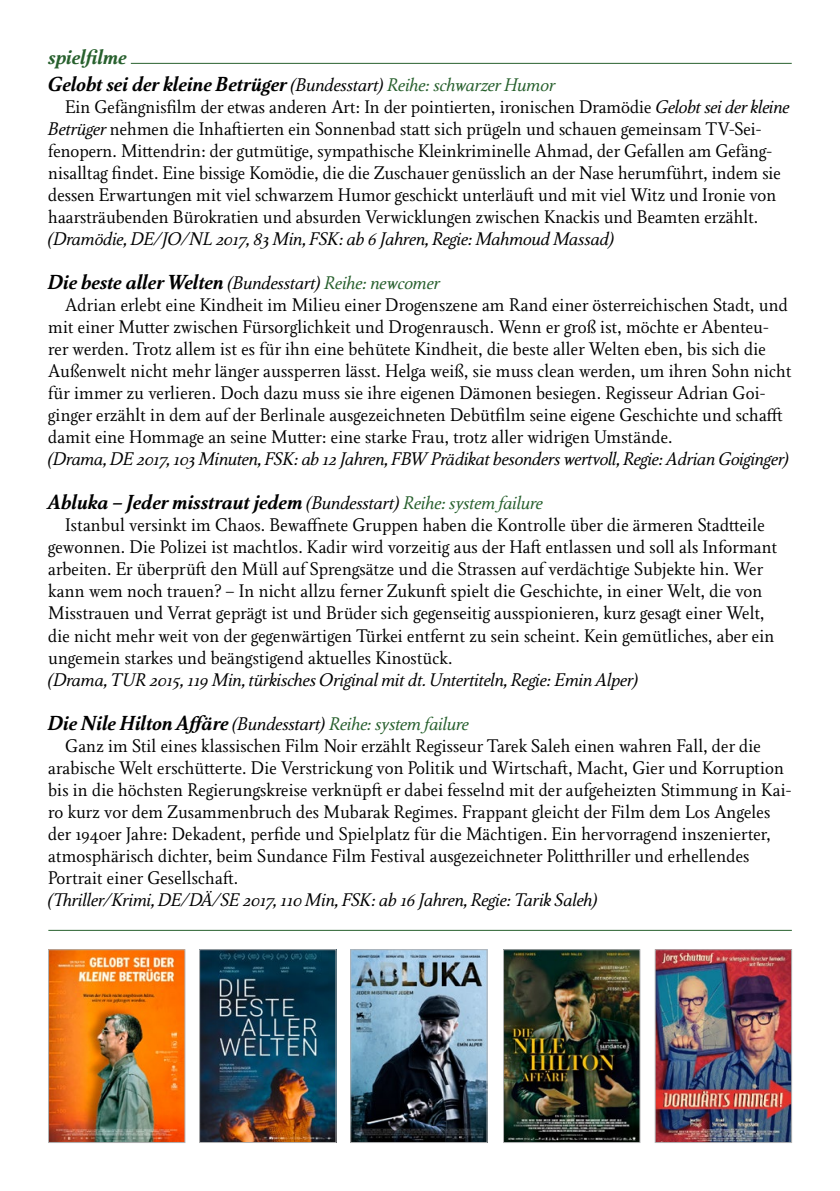
<style>
.page{position:relative;width:840px;height:1191px;background:#fff}
.page>*{position:absolute;margin:0;border:0;box-sizing:border-box;transform-origin:0 0}
.Filmtitel{font:italic 700 20px "Girando Pro";color:#000}
.Rubriken{font:italic 700 20px "Girando Pro";color:#27602d}
.Filmbeschreibung{font:18px/22px "Girando Pro";color:#000}
.Filminfos{font:italic 18px "Girando Pro";color:#000}
.s1{font-weight:400;font-size:18px}
.s2{font-weight:400;font-size:18px;color:#27602d}
.s3{font-style:italic}
</style>
<div class="page">
<hr style="left:48px;top:63px;width:743px;height:1px;background:#27602d">
<div style="left:48px;top:56px;width:83px;height:12px;background:#fff"></div>
<img style="left:505px;top:951px;width:132px;height:189px">
<div style="left:503px;top:949px;width:136px;height:193px;border:1px solid #b1b2b3"></div>
<img style="left:352px;top:951px;width:133px;height:189px">
<div style="left:350px;top:949px;width:137px;height:193px;border:1px solid #b1b2b3"></div>
<img style="left:656px;top:951px;width:133px;height:189px">
<div style="left:654px;top:949px;width:137px;height:193px;border:1px solid #b1b2b3"></div>
<img style="left:201px;top:951px;width:133px;height:189px">
<div style="left:199px;top:949px;width:137px;height:193px;border:1px solid #b1b2b3"></div>
<hr style="left:48px;top:930px;width:743px;height:1px;background:#27602d">
<img style="left:50px;top:951px;width:133px;height:189px">
<div style="left:48px;top:949px;width:137px;height:193px;border:1px solid #b1b2b3"></div>
<p class="Rubriken" style="left:48px;top:45px;width:80px">spielfilme</p>
<p class="Filmtitel" style="left:48px;top:73px;width:508px">Gelobt sei der kleine Betrüger <span class="s1">(Bundesstart)</span> <span class="s2">Reihe: schwarzer Humor</span></p>
<p class="Filmbeschreibung" style="left:48px;top:97px;width:742px;text-indent:17px">Ein Gefängnisfilm der etwas anderen Art: In der pointierten, ironischen Dramödie <span class="s3">Gelobt sei der kleine Betrüger</span> nehmen die Inhaftierten ein Sonnenbad statt sich prügeln und schauen gemeinsam TV-Sei&shy;fenopern. Mittendrin: der gutmütige, sympathische Kleinkriminelle Ahmad, der Gefallen am Gefäng&shy;nisalltag findet. Eine bissige Komödie, die die Zuschauer genüsslich an der Nase herumführt, indem sie dessen Erwartungen mit viel schwarzem Humor geschickt unterläuft und mit viel Witz und Ironie von haarsträubenden Bürokratien und absurden Verwicklungen zwischen Knackis und Beamten erzählt.</p>
<p class="Filminfos" style="left:48px;top:229px;width:567px">(Dramödie, DE/JO/NL 2017, 83 Min, FSK: ab 6 Jahren, Regie: Mahmoud Massad)</p>
<p class="Filmtitel" style="left:48px;top:271px;width:393px">Die beste aller Welten <span class="s1">(Bundesstart)</span> <span class="s2">Reihe: newcomer</span></p>
<p class="Filmbeschreibung" style="left:48px;top:295px;width:744px;text-indent:17px">Adrian erlebt eine Kindheit im Milieu einer Drogenszene am Rand einer österreichischen Stadt, und mit einer Mutter zwischen Fürsorglichkeit und Drogenrausch. Wenn er groß ist, möchte er Abenteu&shy;rer werden. Trotz allem ist es für ihn eine behütete Kindheit, die beste aller Welten eben, bis sich die Außenwelt nicht mehr länger aussperren lässt. Helga weiß, sie muss clean werden, um ihren Sohn nicht für immer zu verlieren. Doch dazu muss sie ihre eigenen Dämonen besiegen. Regisseur Adrian Goi&shy;ginger erzählt in dem auf der Berlinale ausgezeichneten Debütfilm seine eigene Geschichte und schafft damit eine Hommage an seine Mutter: eine starke Frau, trotz aller widrigen Umstände.</p>
<p class="Filminfos" style="left:48px;top:449px;width:741px">(Drama, DE 2017, 103 Minuten, FSK: ab 12 Jahren, FBW Prädikat besonders wertvoll, Regie: Adrian Goiginger)</p>
<p class="Filmtitel" style="left:48px;top:491px;width:496px">Abluka – Jeder misstraut jedem <span class="s1">(Bundesstart)</span> <span class="s2">Reihe: system failure</span></p>
<p class="Filmbeschreibung" style="left:48px;top:515px;width:730px;text-indent:17px">Istanbul versinkt im Chaos. Bewaffnete Gruppen haben die Kontrolle über die ärmeren Stadtteile gewonnen. Die Polizei ist machtlos. Kadir wird vorzeitig aus der Haft entlassen und soll als Informant arbeiten. Er überprüft den Müll auf Sprengsätze und die Strassen auf verdächtige Subjekte hin. Wer kann wem noch trauen? – In nicht allzu ferner Zukunft spielt die Geschichte, in einer Welt, die von Misstrauen und Verrat geprägt ist und Brüder sich gegenseitig ausspionieren, kurz gesagt einer Welt, die nicht mehr weit von der gegenwärtigen Türkei entfernt zu sein scheint. Kein gemütliches, aber ein ungemein starkes und beängstigend aktuelles Kinostück.</p>
<p class="Filminfos" style="left:48px;top:669px;width:591px">(Drama, TUR 2015, 119 Min, türkisches Original mit dt. Untertiteln, Regie: Emin Alper)</p>
<p class="Filmtitel" style="left:48px;top:711px;width:422px">Die Nile Hilton Affäre <span class="s1">(Bundesstart)</span> <span class="s2">Reihe: system failure</span></p>
<p class="Filmbeschreibung" style="left:48px;top:735px;width:744px;text-indent:17px">Ganz im Stil eines klassischen Film Noir erzählt Regisseur Tarek Saleh einen wahren Fall, der die arabische Welt erschütterte. Die Verstrickung von Politik und Wirtschaft, Macht, Gier und Korruption bis in die höchsten Regierungskreise verknüpft er dabei fesselnd mit der aufgeheizten Stimmung in Kai&shy;ro kurz vor dem Zusammenbruch des Mubarak Regimes. Frappant gleicht der Film dem Los Angeles der 1940er Jahre: Dekadent, perfide und Spielplatz für die Mächtigen. Ein hervorragend inszenierter, atmosphärisch dichter, beim Sundance Film Festival ausgezeichneter Politthriller und erhellendes Portrait einer Gesellschaft.</p>
<p class="Filminfos" style="left:48px;top:889px;width:550px">(Thriller/Krimi, DE/DÄ/SE 2017, 110 Min, FSK: ab 16 Jahren, Regie: Tarik Saleh)</p>
</div>
